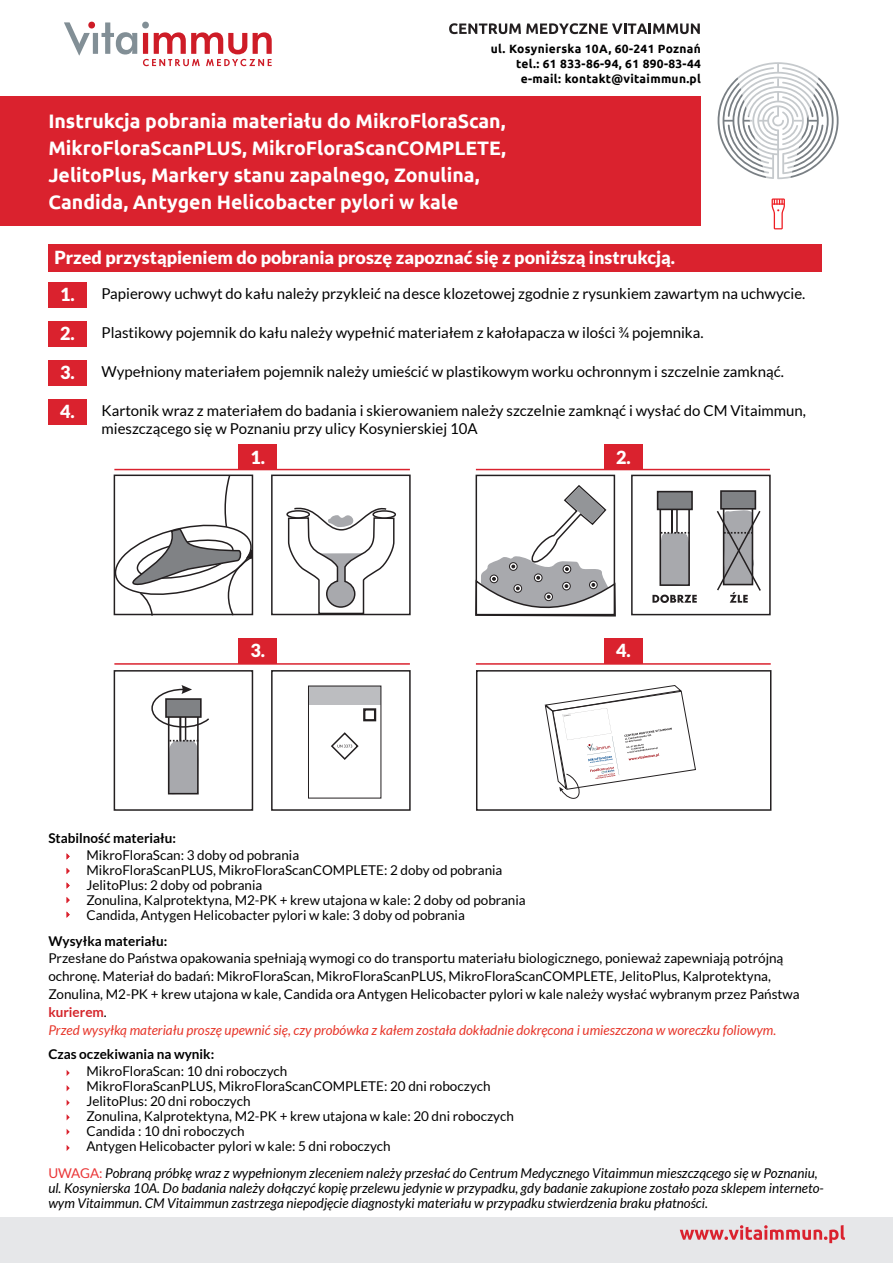
<style>
.page{position:relative;width:893px;height:1263px;background:#fff}
.page>*{position:absolute;margin:0;border:0;box-sizing:border-box;transform-origin:0 0}
.t1{font:700 19.5px/27px "Ubuntu";color:#fff}
.t2{font:900 18px "Lato";color:#fff}
.t3{font:15px/18px "Lato";color:#000001}
.t4{font:13.5px/15px "Lato";color:#000001}
.t5{font:italic 13.5px/15px "Lato";color:#000001}
.t6{font:700 13.5px "Lato";color:#000001}
.t7{font:700 12px/15px "Ubuntu";letter-spacing:.025em;color:#000001;text-align:right}
.s1{font-weight:900;font-size:18px;color:#fff}
.s2{font-weight:700;color:#d4242a}
.s3{font-style:italic;color:#e7372b}
.s4{font-style:normal;color:#ea3637}
</style>
<div class="page">
<div style="left:0;top:97px;width:701px;height:129px;background:#da222e"></div>
<svg style="left:449px;top:23px;width:251px;height:11px"></svg>
<svg style="left:64px;top:22px;width:26px;height:34px"></svg>
<div style="left:93px;top:33px;width:5px;height:21px;background:#828f96"></div>
<svg style="left:102px;top:22px;width:35px;height:33px"></svg>
<div style="left:88px;top:22px;width:7px;height:7px;background:#ce1c27;border-radius:50%"></div>
<div style="left:142px;top:22px;width:7px;height:7px;background:#828f96;border-radius:50%"></div>
<svg style="left:143px;top:32px;width:129px;height:34px"></svg>
<div style="left:0;top:1217px;width:893px;height:46px;background:#e6e7e9"></div>
<svg style="left:680px;top:1225px;width:165px;height:18px"></svg>
<svg style="left:718px;top:62px;width:121px;height:117px"></svg>
<svg style="left:772px;top:198px;width:13px;height:31px"></svg>
<div style="left:48px;top:245px;width:774px;height:27px;background:#da222e"></div>
<div style="left:48px;top:282px;width:38px;height:25px;background:#da222e"></div>
<div style="left:48px;top:321px;width:38px;height:25px;background:#da222e"></div>
<div style="left:48px;top:360px;width:38px;height:25px;background:#da222e"></div>
<div style="left:48px;top:399px;width:38px;height:25px;background:#da222e"></div>
<div style="left:239px;top:444px;width:38px;height:26px;background:#da222e"></div>
<div style="left:604px;top:444px;width:38px;height:26px;background:#da222e"></div>
<div style="left:239px;top:638px;width:38px;height:26px;background:#da222e"></div>
<div style="left:604px;top:638px;width:38px;height:26px;background:#da222e"></div>
<div style="left:271px;top:475px;width:140px;height:140px;border:2px solid #231f20"></div>
<div style="left:286px;top:510px;width:24px;height:9px;border:1px solid #231f20;border-radius:50%"></div>
<div style="left:372px;top:510px;width:24px;height:9px;border:1px solid #231f20;border-radius:50%"></div>
<svg style="left:287px;top:507px;width:108px;height:108px"></svg>
<div style="left:476px;top:475px;width:139px;height:140px;border:2px solid #231f20"></div>
<div style="left:631px;top:475px;width:140px;height:140px;border:2px solid #231f20"></div>
<div style="left:721px;top:491px;width:34px;height:18px;background:#808285"></div>
<div style="left:720px;top:490px;width:36px;height:20px;border:2px solid #231f20"></div>
<div style="left:658px;top:492px;width:34px;height:17px;background:#808285"></div>
<div style="left:657px;top:491px;width:36px;height:19px;border:2px solid #231f20"></div>
<svg style="left:652px;top:505px;width:109px;height:98px"></svg>
<svg style="left:475px;top:484px;width:141px;height:133px"></svg>
<div style="left:114px;top:670px;width:139px;height:141px;border:2px solid #231f20"></div>
<div style="left:271px;top:670px;width:140px;height:141px;border:2px solid #231f20"></div>
<div style="left:308px;top:686px;width:73px;height:19px;background:#bcbdc0"></div>
<div style="left:308px;top:686px;width:73px;height:112px;border:1px solid #231f20"></div>
<div style="left:363px;top:708px;width:13px;height:13px;border:2px solid #231f20"></div>
<svg style="left:331px;top:732px;width:28px;height:28px"></svg>
<hr style="left:114px;top:469px;width:296px;height:1px;background:#da222e">
<hr style="left:476px;top:469px;width:294px;height:1px;background:#da222e">
<hr style="left:114px;top:663px;width:296px;height:2px;background:#da222e">
<hr style="left:476px;top:663px;width:295px;height:2px;background:#da222e">
<div style="left:476px;top:670px;width:295px;height:141px;border:2px solid #231f20"></div>
<svg style="left:544px;top:685px;width:152px;height:114px"></svg>
<svg style="left:151px;top:685px;width:58px;height:110px"></svg>
<svg style="left:114px;top:474px;width:140px;height:142px"></svg>
<svg style="left:67px;top:853px;width:3px;height:6px"></svg>
<svg style="left:67px;top:868px;width:3px;height:6px"></svg>
<svg style="left:67px;top:883px;width:3px;height:6px"></svg>
<svg style="left:67px;top:897px;width:3px;height:6px"></svg>
<svg style="left:67px;top:912px;width:3px;height:6px"></svg>
<svg style="left:67px;top:1070px;width:3px;height:6px"></svg>
<svg style="left:67px;top:1085px;width:3px;height:6px"></svg>
<svg style="left:67px;top:1100px;width:3px;height:6px"></svg>
<svg style="left:67px;top:1114px;width:3px;height:6px"></svg>
<svg style="left:67px;top:1129px;width:3px;height:6px"></svg>
<svg style="left:67px;top:1145px;width:3px;height:6px"></svg>
<p class="t7" style="left:491px;top:41px;width:212px">ul. Kosynierska 10A, 60-241 Poznań tel.: 61 833-86-94, 61 890-83-44 e-mail: kontakt@vitaimmun.pl</p>
<h1 class="t1" style="left:48px;top:107px;width:459px">Instrukcja pobrania materiału do MikroFloraScan, MikroFloraScanPLUS, MikroFloraScanCOMPLETE, JelitoPlus, Markery stanu zapalnego, Zonulina, Candida, Antygen Helicobacter pylori w kale</h1>
<h2 class="t2" style="left:54px;top:247px;width:622px">Przed przystąpieniem do pobrania proszę zapoznać się z poniższą instrukcją.</h2>
<p class="t3" style="left:60px;top:284px;width:747px"><span class="s1">1.</span> Papierowy uchwyt do kału należy przykleić na desce klozetowej zgodnie z rysunkiem zawartym na uchwycie.</p>
<p class="t3" style="left:60px;top:323px;width:645px"><span class="s1">2.</span> Plastikowy pojemnik do kału należy wypełnić materiałem z kałołapacza w ilości ¾ pojemnika.</p>
<p class="t3" style="left:60px;top:362px;width:725px"><span class="s1">3.</span> Wypełniony materiałem pojemnik należy umieścić w plastikowym worku ochronnym i szczelnie zamknąć.</p>
<p class="t3" style="left:102px;top:401px;width:706px;text-indent:-41px"><span class="s1">4.</span> Kartonik wraz z materiałem do badania i skierowaniem należy szczelnie zamknąć i wysłać do CM Vitaimmun, mieszczącego się w Poznaniu przy ulicy Kosynierskiej 10A</p>
<h2 class="t2" style="left:250px;top:447px;width:16px">1.</h2>
<h2 class="t2" style="left:616px;top:447px;width:16px">2.</h2>
<h2 class="t2" style="left:250px;top:640px;width:16px">3.</h2>
<h2 class="t2" style="left:616px;top:640px;width:16px">4.</h2>
<p class="t6" style="left:48px;top:830px;width:129px">Stabilność materiału:</p>
<p class="t4" style="left:86px;top:848px;width:441px">MikroFloraScan: 3 doby od pobrania<br>MikroFloraScanPLUS, MikroFloraScanCOMPLETE: 2 doby od pobrania JelitoPlus: 2 doby od pobrania<br>Zonulina, Kalprotektyna, M2-PK + krew utajona w kale: 2 doby od pobrania Candida, Antygen Helicobacter pylori w kale: 3 doby od pobrania</p>
<p class="t6" style="left:48px;top:933px;width:121px">Wysyłka materiału:</p>
<p class="t4" style="left:48px;top:949px;width:753px;line-height:18px">Przesłane do Państwa opakowania spełniają wymogi co do transportu materiału biologicznego, ponieważ zapewniają potrójną ochronę. Materiał do badań: MikroFloraScan, MikroFloraScanPLUS, MikroFloraScanCOMPLETE, JelitoPlus, Kalprotektyna, Zonulina, M2-PK + krew utajona w kale, Candida ora Antygen Helicobacter pylori w kale należy wysłać wybranym przez Państwa <span class="s2">kurierem</span>.<br><span class="s3">Przed wysyłką materiału proszę upewnić się, czy probówka z kałem została dokładnie dokręcona i umieszczona w woreczku foliowym.</span></p>
<p class="t6" style="left:48px;top:1046px;width:167px">Czas oczekiwania na wynik:</p>
<p class="t4" style="left:86px;top:1063px;width:429px">MikroFloraScan: 10 dni roboczych<br>MikroFloraScanPLUS, MikroFloraScanCOMPLETE: 20 dni roboczych JelitoPlus: 20 dni roboczych<br>Zonulina, Kalprotektyna, M2-PK + krew utajona w kale: 20 dni roboczych Candida : 10 dni roboczych<br>Antygen Helicobacter pylori w kale: 5 dni roboczych</p>
<p class="t5" style="left:48px;top:1166px;width:777px"><span class="s4">UWAGA:</span> Pobraną próbkę wraz z wypełnionym zleceniem należy przesłać do Centrum Medycznego Vitaimmun mieszczącego się w Poznaniu, ul. Kosynierska 10A. Do badania należy dołączyć kopię przelewu jedynie w przypadku, gdy badanie zakupione zostało poza sklepem interneto&shy;wym Vitaimmun. CM Vitaimmun zastrzega niepodjęcie diagnostyki materiału w przypadku stwierdzenia braku płatności.</p>
</div>
